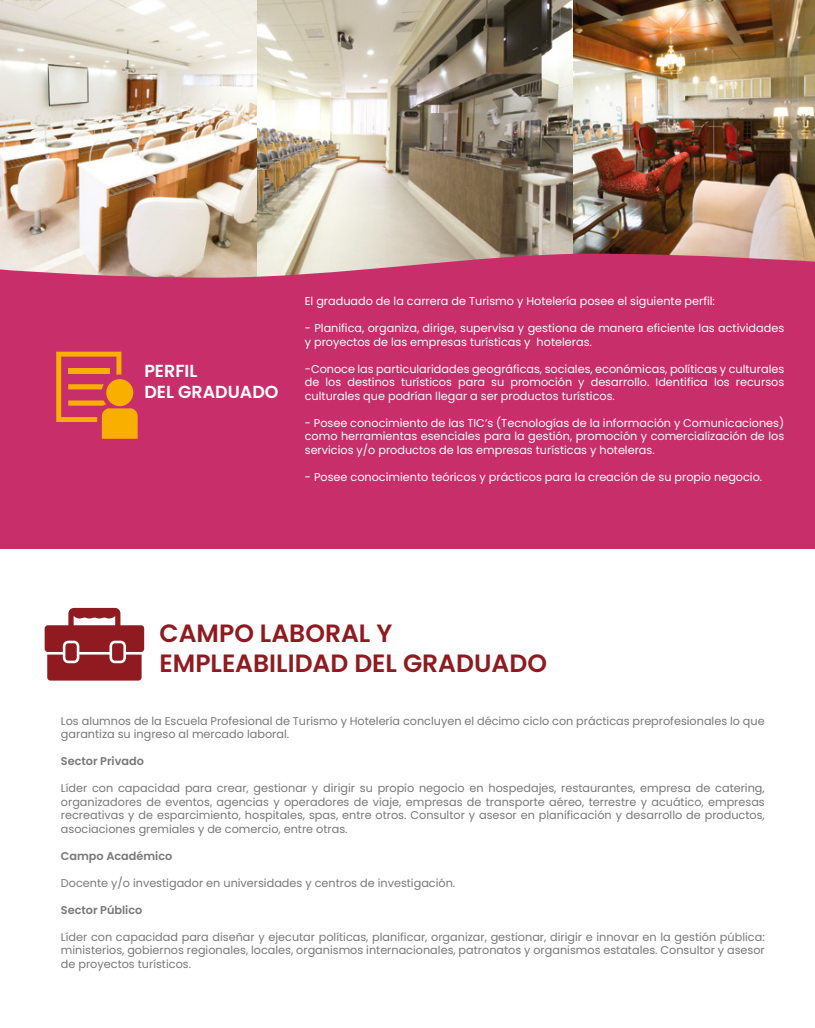
<style>
.page{position:relative;width:815px;height:1028px;background:#fff}
.page>*{position:absolute;margin:0;border:0;box-sizing:border-box;transform-origin:0 0}
.t1{font:600 25px/30px "Poppins";color:#8f1a20}
.t2{font:600 17.38px/20.9px "Poppins";color:#fff}
.t3{font:11.25px/13.5px "Poppins";color:#787878;text-align:justify}
.t4{font:11.25px/13.5px "Poppins";color:#fff;text-align:justify}
.t5{font:600 11.25px "Poppins";color:#787878}
</style>
<div class="page">
<img style="left:573px;top:0;width:242px;height:254px">
<img style="left:256px;top:0;width:317px;height:254px">
<img style="left:0;top:0;width:256px;height:254px">
<svg style="left:45px;top:608px;width:99px;height:72px"></svg>
<div style="left:0;top:254px;width:815px;height:295px;background:#c82f6a"></div>
<svg style="left:56px;top:352px;width:82px;height:87px;background:#dd673b"></svg>
<h2 class="t2" style="left:144px;top:361px;width:136px">PERFIL<br>DEL GRADUADO</h2>
<p class="t4" style="left:305px;top:294px;width:412px">El graduado de la carrera de Turismo y Hotelería posee el siguiente perfil:</p>
<p class="t4" style="left:305px;top:321px;width:481px">- Planifica, organiza, dirige, supervisa y gestiona de manera eficiente las actividades y proyectos de las empresas turísticas y hoteleras.</p>
<p class="t4" style="left:305px;top:362px;width:481px">-Conoce las particularidades geográficas, sociales, económicas, políticas y culturales de los destinos turísticos para su promoción y desarrollo. Identifica los recursos culturales que podrían llegar a ser productos turísticos.</p>
<p class="t4" style="left:305px;top:416px;width:481px">- Posee conocimiento de las TIC’s (Tecnologías de la información y Comunicaciones) como herramientas esenciales para la gestión, promoción y comercialización de los servicios y/o productos de las empresas turísticas y hoteleras.</p>
<p class="t4" style="left:305px;top:470px;width:459px">- Posee conocimiento teóricos y prácticos para la creación de su propio negocio.</p>
<h1 class="t1" style="left:160px;top:618px;width:389px">CAMPO LABORAL Y<br>EMPLEABILIDAD DEL GRADUADO</h1>
<p class="t3" style="left:61px;top:714px;width:705px">Los alumnos de la Escuela Profesional de Turismo y Hotelería concluyen el décimo ciclo con prácticas preprofesionales lo que garantiza su ingreso al mercado laboral.</p>
<p class="t5" style="left:61px;top:754px;width:85px">Sector Privado</p>
<p class="t3" style="left:61px;top:781px;width:705px">Líder con capacidad para crear, gestionar y dirigir su propio negocio en hospedajes, restaurantes, empresa de catering, organizadores de eventos, agencias y operadores de viaje, empresas de transporte aéreo, terrestre y acuático, empresas recreativas y de esparcimiento, hospitales, spas, entre otros. Consultor y asesor en planificación y desarrollo de productos, asociaciones gremiales y de comercio, entre otras.</p>
<p class="t5" style="left:61px;top:849px;width:113px">Campo Académico</p>
<p class="t3" style="left:61px;top:876px;width:396px">Docente y/o investigador en universidades y centros de investigación.</p>
<p class="t5" style="left:61px;top:903px;width:83px">Sector Público</p>
<p class="t3" style="left:61px;top:930px;width:705px">Líder con capacidad para diseñar y ejecutar políticas, planificar, organizar, gestionar, dirigir e innovar en la gestión pública: ministerios, gobiernos regionales, locales, organismos internacionales, patronatos y organismos estatales. Consultor y asesor de proyectos turísticos.</p>
</div>
